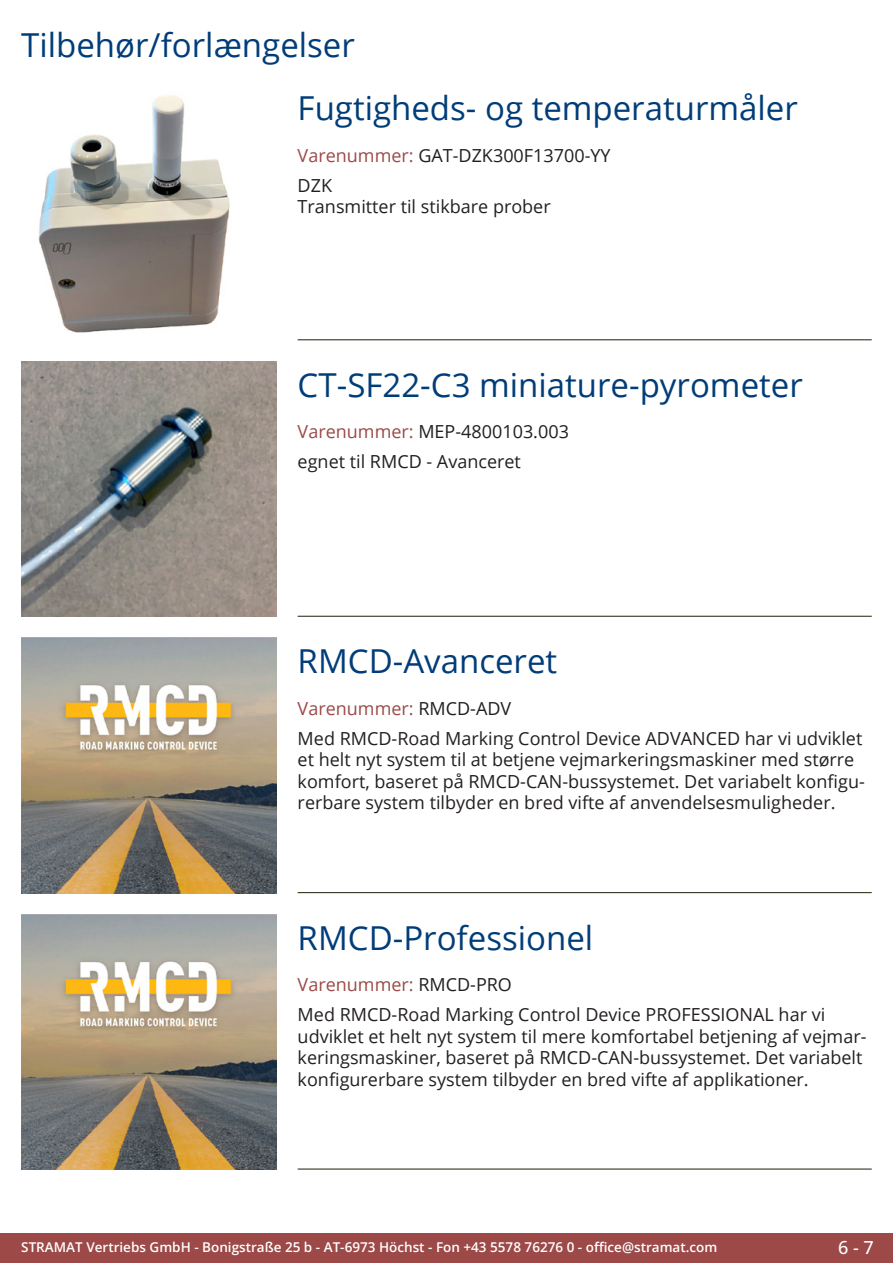
<style>
.page{position:relative;width:893px;height:1263px;background:#fff}
.page>*{position:absolute;margin:0;border:0;box-sizing:border-box;transform-origin:0 0}
.Produkttitel{font:33px "Open Sans";color:#003d78}
.RastTitel{font:33px "Open Sans";color:#003d78}
.Beschreibung_Text{font:18px/21.6px "Open Sans";color:#231f20}
.TechDaten_Überschrif{font:18px "Open Sans";color:#231f20}
.TechDaten_Überschrif-2{font:18px "Open Sans";color:#9c4948}
.t1{font:500 18px "Open Sans";color:#fff}
.t2{font:600 13.5px "Open Sans";color:#fff}
.s1{color:#9c4948}
.s2{color:#231f20}
</style>
<div class="page">
<div style="left:0;top:1233px;width:893px;height:30px;background:#9c4948"></div>
<hr style="left:298px;top:340px;width:574px;height:1px;background:#201d08">
<hr style="left:298px;top:616px;width:574px;height:1px;background:#201d08">
<hr style="left:298px;top:892px;width:574px;height:1px;background:#201d08">
<hr style="left:298px;top:1169px;width:574px;height:1px;background:#201d08">
<img style="left:38px;top:95px;width:192px;height:238px">
<img style="left:21px;top:361px;width:255px;height:256px">
<img style="left:21px;top:638px;width:255px;height:255px">
<img style="left:21px;top:914px;width:255px;height:255px">
<p class="RastTitel" style="left:21px;top:22px;width:335px">Tilbehør/forlængelser</p>
<p class="Produkttitel" style="left:298px;top:86px;width:502px">Fugtigheds- og temperaturmåler</p>
<p class="TechDaten_Überschrif" style="left:298px;top:143px;width:314px"><span class="s1">Varenummer:</span> GAT-DZK300F13700-YY</p>
<p class="Beschreibung_Text" style="left:298px;top:174px;width:255px">DZK<br>Transmitter til stikbare prober</p>
<p class="Produkttitel" style="left:298px;top:362px;width:507px">CT-SF22-C3 miniature-pyrometer</p>
<p class="TechDaten_Überschrif" style="left:298px;top:420px;width:273px"><span class="s1">Varenummer:</span> MEP-4800103.003</p>
<p class="Beschreibung_Text" style="left:298px;top:450px;width:225px">egnet til RMCD - Avanceret</p>
<p class="Produkttitel" style="left:298px;top:638px;width:261px">RMCD-Avanceret</p>
<p class="TechDaten_Überschrif-2" style="left:298px;top:696px;width:215px">Varenummer: <span class="s2">RMCD-ADV</span></p>
<p class="Beschreibung_Text" style="left:298px;top:727px;width:567px">Med RMCD-Road Marking Control Device ADVANCED har vi udviklet et helt nyt system til at betjene vejmarkeringsmaskiner med større komfort, baseret på RMCD-CAN-bussystemet. Det variabelt konfigu&shy;rerbare system tilbyder en bred vifte af anvendelsesmuligheder.</p>
<p class="Produkttitel" style="left:298px;top:915px;width:297px">RMCD-Professionel</p>
<p class="TechDaten_Überschrif-2" style="left:298px;top:972px;width:216px">Varenummer: <span class="s2">RMCD-PRO</span></p>
<p class="Beschreibung_Text" style="left:298px;top:1003px;width:569px">Med RMCD-Road Marking Control Device PROFESSIONAL har vi udviklet et helt nyt system til mere komfortabel betjening af vejmar&shy;keringsmaskiner, baseret på RMCD-CAN-bussystemet. Det variabelt konfigurerbare system tilbyder en bred vifte af applikationer.</p>
<p class="t2" style="left:21px;top:1238px;width:698px">STRAMAT Vertriebs GmbH - Bonigstraße 25 b - AT-6973 Höchst - Fon +43 5578 76276 0 - office@stramat.com</p>
<p class="t1" style="left:838px;top:1234px;width:37px">6 - 7</p>
</div>
